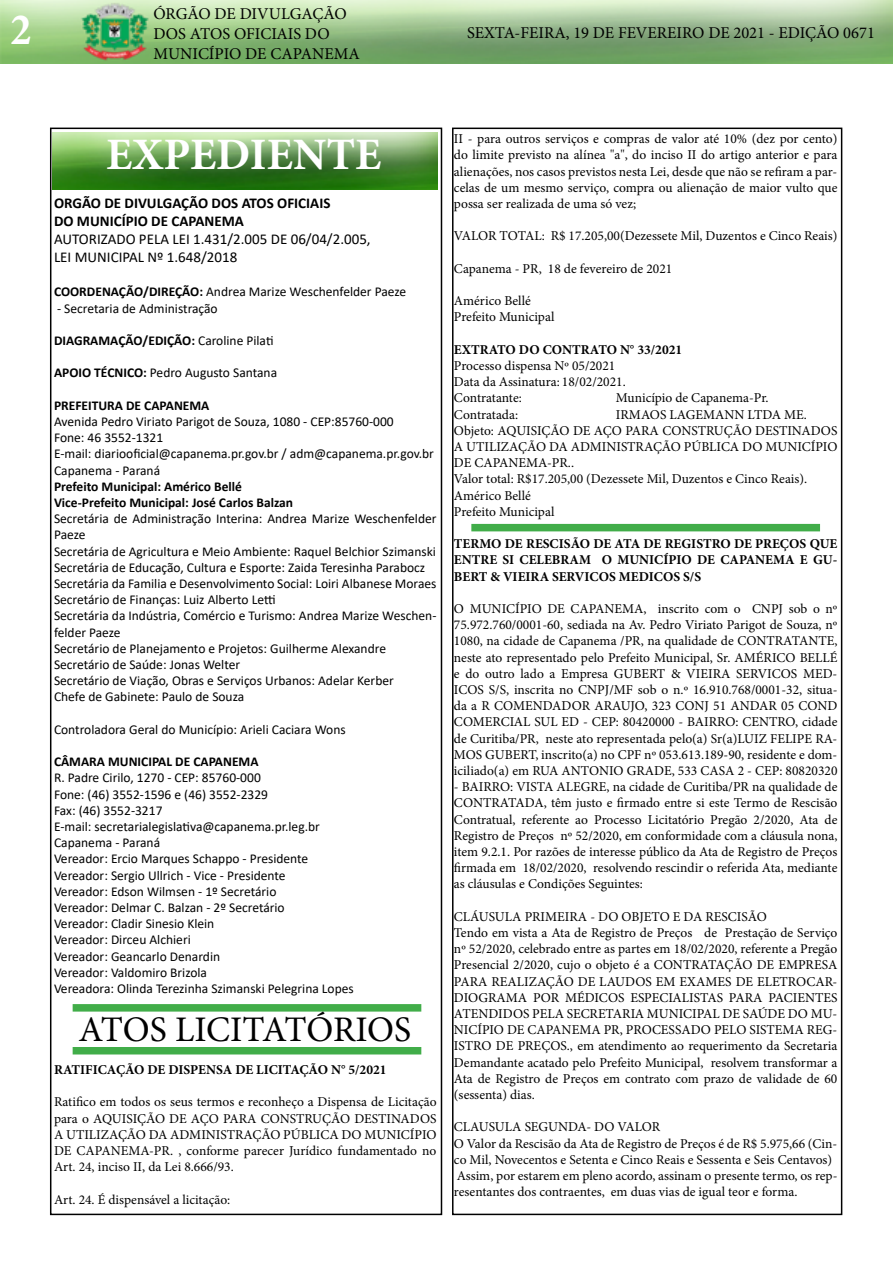
<style>
.page{position:relative;width:893px;height:1263px;background:#fff}
.page>*{position:absolute;margin:0;border:0;box-sizing:border-box;transform-origin:0 0}
.t1{font:700 45px "Minion Pro";color:#fff}
.t2{font:700 condensed 45px "Minion Pro";color:#fff}
.t3{font:36px "Minion Pro";letter-spacing:-.01em;color:#000}
.t4{font:16.5px/19.8px "Minion Pro";color:#000}
.t5{font:15px/18px "Calibri";color:#000}
.t6{font:700 15px/18px "Calibri";color:#000}
.t7{font:13.5px/16.2px "Minion Pro";color:#000}
.t8{font:13.5px/16.2px "Calibri";color:#000}
.t9{font:700 13.5px/16.2px "Minion Pro";color:#000;text-align:justify}
.t10{font:700 13.5px/16.2px "Calibri";color:#000}
.s1{font-weight:700}
.s2{font-weight:400}
</style>
<div class="page">
<div style="left:50px;top:128px;width:392px;height:1087px;border:2px solid #000"></div>
<img style="left:0;top:0;width:893px;height:64px">
<div style="left:452px;top:128px;width:390px;height:1087px;border:2px solid #000"></div>
<img style="left:53px;top:132px;width:384px;height:58px">
<div style="left:73px;top:1004px;width:348px;height:7px;background:#41ad49"></div>
<div style="left:73px;top:1047px;width:348px;height:7px;background:#41ad49"></div>
<div style="left:471px;top:524px;width:349px;height:7px;background:#41ad49"></div>
<h1 class="t2" style="left:11px;top:-1px;width:22px">2</h1>
<p class="t4" style="left:153px;top:4px;width:208px">ÓRGÃO DE DIVULGAÇÃO<br>DOS ATOS OFICIAIS DO<br>MUNICÍPIO DE CAPANEMA</p>
<p class="t4" style="left:467px;top:23px;width:409px">SEXTA-FEIRA, 19 DE FEVEREIRO DE 2021 - EDIÇÃO 0671</p>
<h1 class="t1" style="left:106px;top:123px;width:277px">EXPEDIENTE</h1>
<p class="t6" style="left:54px;top:194px;width:278px">ORGÃO DE DIVULGAÇÃO DOS ATOS OFICIAIS<br>DO MUNICÍPIO DE CAPANEMA</p>
<p class="t5" style="left:54px;top:230px;width:318px">AUTORIZADO PELA LEI 1.431/2.005 DE 06/04/2.005,<br>LEI MUNICIPAL Nº 1.648/2018</p>
<p class="t8" style="left:54px;top:283px;width:354px"><span class="s1">COORDENAÇÃO/DIREÇÃO:</span> Andrea Marize Weschenfelder Paeze</p>
<p class="t8" style="left:57px;top:300px;width:162px">- Secretaria de Administração</p>
<p class="t10" style="left:54px;top:332px;width:221px">DIAGRAMAÇÃO/EDIÇÃO: <span class="s2">Caroline Pilati</span></p>
<p class="t8" style="left:54px;top:364px;width:225px"><span class="s1">APOIO TÉCNICO:</span> Pedro Augusto Santana</p>
<p class="t10" style="left:54px;top:397px;width:157px">PREFEITURA DE CAPANEMA</p>
<p class="t8" style="left:54px;top:413px;width:381px">Avenida Pedro Viriato Parigot de Souza, 1080 - CEP:85760-000<br>Fone: 46 3552-1321<br>E-mail: diariooficial@capanema.pr.gov.br / adm@capanema.pr.gov.br Capanema - Paraná</p>
<p class="t10" style="left:54px;top:478px;width:241px">Prefeito Municipal: Américo Bellé<br>Vice-Prefeito Municipal: José Carlos Balzan</p>
<p class="t8" style="left:54px;top:510px;width:384px">Secretária de Administração Interina: Andrea Marize Weschenfelder Paeze<br>Secretária de Agricultura e Meio Ambiente: Raquel Belchior Szimanski Secretária de Educação, Cultura e Esporte: Zaida Teresinha Parabocz Secretária da Familia e Desenvolvimento Social: Loiri Albanese Moraes Secretário de Finanças: Luiz Alberto Letti<br>Secretária da Indústria, Comércio e Turismo: Andrea Marize Weschen&shy;felder Paeze<br>Secretário de Planejamento e Projetos: Guilherme Alexandre Secretário de Saúde: Jonas Welter<br>Secretário de Viação, Obras e Serviços Urbanos: Adelar Kerber<br>Chefe de Gabinete: Paulo de Souza</p>
<p class="t8" style="left:54px;top:721px;width:293px">Controladora Geral do Município: Arieli Caciara Wons</p>
<p class="t10" style="left:54px;top:753px;width:206px">CÂMARA MUNICIPAL DE CAPANEMA</p>
<p class="t8" style="left:54px;top:769px;width:301px">R. Padre Cirilo, 1270 - CEP: 85760-000<br>Fone: (46) 3552-1596 e (46) 3552-2329<br>Fax: (46) 3552-3217<br>E-mail: secretarialegislativa@capanema.pr.leg.br Capanema - Paraná<br>Vereador: Ercio Marques Schappo - Presidente Vereador: Sergio Ullrich - Vice - Presidente<br>Vereador: Edson Wilmsen - 1º Secretário<br>Vereador: Delmar C. Balzan - 2º Secretário<br>Vereador: Cladir Sinesio Klein<br>Vereador: Dirceu Alchieri<br>Vereador: Geancarlo Denardin<br>Vereador: Valdomiro Brizola<br>Vereadora: Olinda Terezinha Szimanski Pelegrina Lopes</p>
<h2 class="t3" style="left:78px;top:1005px;width:334px">ATOS LICITATÓRIOS</h2>
<p class="t9" style="left:54px;top:1061px;width:334px">RATIFICAÇÃO DE DISPENSA DE LICITAÇÃO N° 5/2021</p>
<p class="t7" style="left:54px;top:1094px;width:384px;text-align:justify">Ratifico em todos os seus termos e reconheço a Dispensa de Licitação para o AQUISIÇÃO DE AÇO PARA CONSTRUÇÃO DESTINADOS A UTILIZAÇÃO DA ADMINISTRAÇÃO PÚBLICA DO MUNICÍPIO DE CAPANEMA-PR. , conforme parecer Jurídico fundamentado no Art. 24, inciso II, da Lei 8.666/93.</p>
<p class="t7" style="left:54px;top:1191px;width:178px">Art. 24. É dispensável a licitação:</p>
<p class="t7" style="left:454px;top:131px;width:385px;text-align:justify">II - para outros serviços e compras de valor até 10% (dez por cento) do limite previsto na alínea "a", do inciso II do artigo anterior e para alienações, nos casos previstos nesta Lei, desde que não se refiram a par&shy;celas de um mesmo serviço, compra ou alienação de maior vulto que possa ser realizada de uma só vez;</p>
<p class="t7" style="left:454px;top:228px;width:385px">VALOR TOTAL: R$ 17.205,00(Dezessete Mil, Duzentos e Cinco Reais)</p>
<p class="t7" style="left:454px;top:260px;width:220px">Capanema - PR, 18 de fevereiro de 2021</p>
<p class="t7" style="left:454px;top:293px;width:102px">Américo Bellé<br>Prefeito Municipal</p>
<p class="t9" style="left:454px;top:341px;width:230px">EXTRATO DO CONTRATO N° 33/2021</p>
<p class="t7" style="left:454px;top:358px;width:173px">Processo dispensa Nº 05/2021<br>Data da Assinatura: 18/02/2021.<br>Contratante:</p>
<p class="t7" style="left:616px;top:390px;width:154px">Município de Capanema-Pr.</p>
<p class="t7" style="left:454px;top:406px;width:66px">Contratada:</p>
<p class="t7" style="left:454px;top:406px;width:385px;text-indent:162px">IRMAOS LAGEMANN LTDA ME.<br>Objeto: AQUISIÇÃO DE AÇO PARA CONSTRUÇÃO DESTINADOS A UTILIZAÇÃO DA ADMINISTRAÇÃO PÚBLICA DO MUNICÍPIO DE CAPANEMA-PR..<br>Valor total: R$17.205,00 (Dezessete Mil, Duzentos e Cinco Reais).<br>Américo Bellé<br>Prefeito Municipal</p>
<p class="t9" style="left:454px;top:536px;width:385px">TERMO DE RESCISÃO DE ATA DE REGISTRO DE PREÇOS QUE ENTRE SI CELEBRAM O MUNICÍPIO DE CAPANEMA E GU-BERT &amp; VIEIRA SERVICOS MEDICOS S/S</p>
<p class="t7" style="left:454px;top:601px;width:385px;text-align:justify">O MUNICÍPIO DE CAPANEMA, inscrito com o CNPJ sob o nº 75.972.760/0001-60, sediada na Av. Pedro Viriato Parigot de Souza, nº 1080, na cidade de Capanema /PR, na qualidade de CONTRATANTE, neste ato representado pelo Prefeito Municipal, Sr. AMÉRICO BELLÉ e do outro lado a Empresa GUBERT &amp; VIEIRA SERVICOS MED-ICOS S/S, inscrita no CNPJ/MF sob o n.º 16.910.768/0001-32, situa&shy;da a R COMENDADOR ARAUJO, 323 CONJ 51 ANDAR 05 COND COMERCIAL SUL ED - CEP: 80420000 - BAIRRO: CENTRO, cidade de Curitiba/PR, neste ato representada pelo(a) Sr(a)LUIZ FELIPE RA-MOS GUBERT, inscrito(a) no CPF nº 053.613.189-90, residente e dom&shy;iciliado(a) em RUA ANTONIO GRADE, 533 CASA 2 - CEP: 80820320</p>
<p class="t7" style="left:454px;top:779px;width:385px;text-align:justify">- BAIRRO: VISTA ALEGRE, na cidade de Curitiba/PR na qualidade de CONTRATADA, têm justo e firmado entre si este Termo de Rescisão Contratual, referente ao Processo Licitatório Pregão 2/2020, Ata de Registro de Preços nº 52/2020, em conformidade com a cláusula nona, item 9.2.1. Por razões de interesse público da Ata de Registro de Preços firmada em 18/02/2020, resolvendo rescindir o referida Ata, mediante as cláusulas e Condições Seguintes:</p>
<p class="t7" style="left:454px;top:908px;width:385px">CLÁUSULA PRIMEIRA - DO OBJETO E DA RESCISÃO<br>Tendo em vista a Ata de Registro de Preços de Prestação de Serviço nº 52/2020, celebrado entre as partes em 18/02/2020, referente a Pregão Presencial 2/2020, cujo o objeto é a CONTRATAÇÃO DE EMPRESA PARA REALIZAÇÃO DE LAUDOS EM EXAMES DE ELETROCAR-DIOGRAMA POR MÉDICOS ESPECIALISTAS PARA PACIENTES ATENDIDOS PELA SECRETARIA MUNICIPAL DE SAÚDE DO MU-NICÍPIO DE CAPANEMA PR, PROCESSADO PELO SISTEMA REG-ISTRO DE PREÇOS., em atendimento ao requerimento da Secretaria Demandante acatado pelo Prefeito Municipal, resolvem transformar a Ata de Registro de Preços em contrato com prazo de validade de 60 (sessenta) dias.</p>
<p class="t7" style="left:454px;top:1119px;width:385px">CLAUSULA SEGUNDA- DO VALOR<br>O Valor da Rescisão da Ata de Registro de Preços é de R$ 5.975,66 (Cin&shy;co Mil, Novecentos e Setenta e Cinco Reais e Sessenta e Seis Centavos)<br>Assim, por estarem em pleno acordo, assinam o presente termo, os rep&shy;resentantes dos contraentes, em duas vias de igual teor e forma.</p>
</div>
